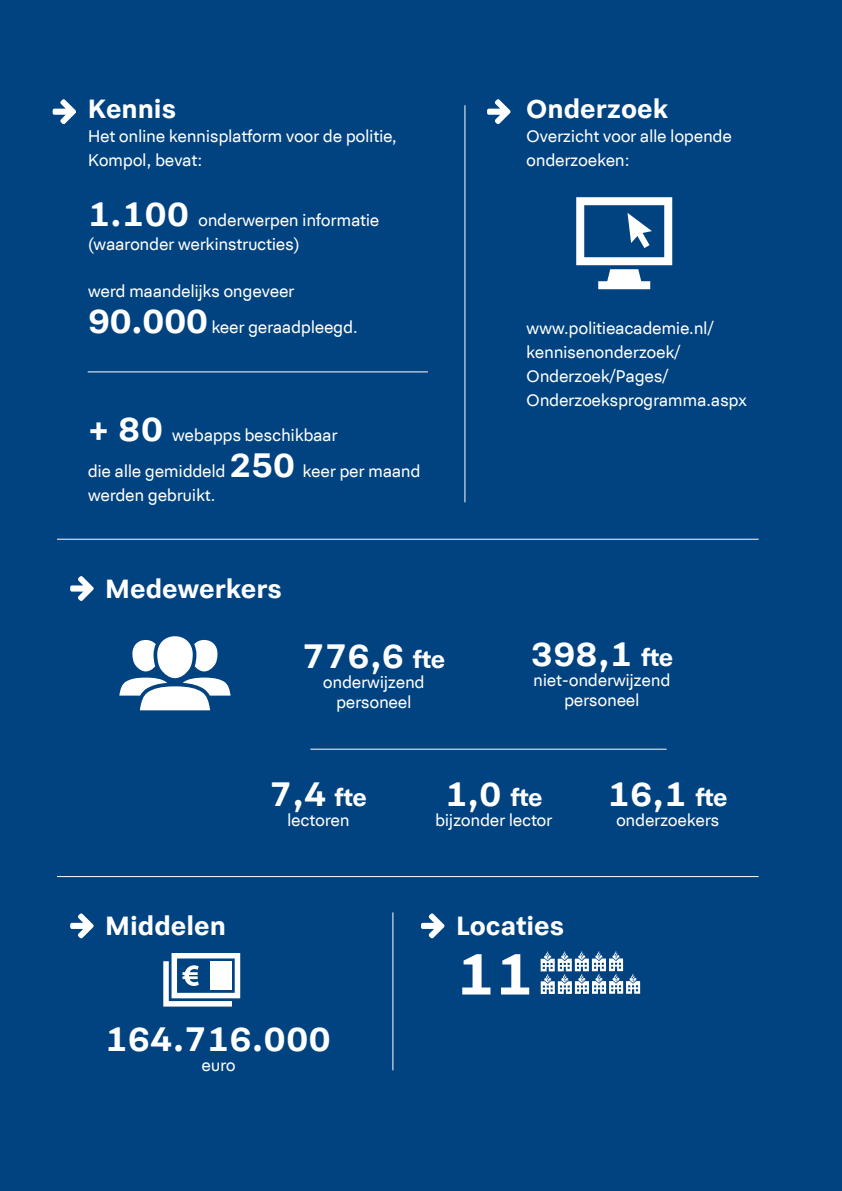
<style>
.page{position:relative;width:842px;height:1191px;background:#004380}
.page>*{position:absolute;margin:0;border:0;box-sizing:border-box;transform-origin:0 0}
.t1{font:700 62px "Politie Sans";color:#fff}
.t2{font:700 36px "Politie Sans";color:#fff}
.t3{font:700 28px "Politie Sans";color:#fff}
.t4{font:18px/24px "Politie Sans";letter-spacing:-.02em;color:#fff}
.s1{font-weight:700;font-size:36px}
.s2{font-size:26px}
</style>
<div class="page">
<svg style="left:119px;top:636px;width:112px;height:74px"></svg>
<hr style="left:57px;top:876px;width:702px;height:1px;background:#fff">
<hr style="left:57px;top:539px;width:702px;height:1px;background:#fff">
<hr style="left:88px;top:371px;width:340px;height:1px;background:#fff">
<svg style="left:163px;top:953px;width:77px;height:53px"></svg>
<hr style="left:310px;top:749px;width:356px;height:1px;background:#fff">
<hr style="left:465px;top:105px;width:1px;height:397px;background:#fff">
<hr style="left:393px;top:912px;width:1px;height:158px;background:#fff">
<svg style="left:70px;top:576px;width:24px;height:25px"></svg>
<svg style="left:70px;top:913px;width:24px;height:25px"></svg>
<svg style="left:421px;top:913px;width:23px;height:25px"></svg>
<svg style="left:541px;top:951px;width:99px;height:43px"></svg>
<svg style="left:53px;top:99px;width:23px;height:25px"></svg>
<svg style="left:487px;top:99px;width:23px;height:25px"></svg>
<svg style="left:576px;top:197px;width:96px;height:92px"></svg>
<h3 class="t3" style="left:88px;top:92px;width:90px">Kennis</h3>
<p class="t4" style="left:88px;top:125px;width:311px">Het online kennisplatform voor de politie,<br>Kompol, bevat:</p>
<p class="t4" style="left:88px;top:209px;width:293px"><span class="s1">1.100</span> onderwerpen informatie (waaronder werkinstructies)</p>
<p class="t4" style="left:88px;top:273px;width:272px;line-height:36px">werd maandelijks ongeveer<br><span class="s1">90.000</span> keer geraadpleegd.</p>
<p class="t4" style="left:88px;top:418px;width:334px;line-height:36px"><span class="s1">+ 80</span> webapps beschikbaar<br>die alle gemiddeld <span class="s1">250</span> keer per maand</p>
<p class="t4" style="left:88px;top:483px;width:129px">werden gebruikt.</p>
<h3 class="t3" style="left:105px;top:572px;width:178px">Medewerkers</h3>
<h2 class="t2" style="left:303px;top:634px;width:144px">776,6 <span class="s2">fte</span></h2>
<p class="t4" style="left:323px;top:672px;width:103px;line-height:20px;text-align:center">onderwijzend personeel</p>
<h3 class="t3" style="left:526px;top:92px;width:143px">Onderzoek</h3>
<p class="t4" style="left:526px;top:125px;width:207px">Overzicht voor alle lopende onderzoeken:</p>
<p class="t4" style="left:526px;top:316px;width:223px">www.politieacademie.nl/ kennisenonderzoek/<br>Onderzoek/Pages/<br>Onderzoeksprogramma.aspx</p>
<h2 class="t2" style="left:531px;top:632px;width:144px">398,1 <span class="s2">fte</span></h2>
<p class="t4" style="left:533px;top:670px;width:139px;line-height:20px;text-align:center">niet-onderwijzend personeel</p>
<h3 class="t3" style="left:105px;top:908px;width:122px">Middelen</h3>
<h2 class="t2" style="left:270px;top:772px;width:98px">7,4 <span class="s2">fte</span></h2>
<p class="t4" style="left:287px;top:808px;width:64px">lectoren</p>
<h2 class="t2" style="left:105px;top:1016px;width:227px">164.716.000</h2>
<p class="t4" style="left:201px;top:1053px;width:36px">euro</p>
<h2 class="t2" style="left:445px;top:772px;width:99px">1,0 <span class="s2">fte</span></h2>
<p class="t4" style="left:435px;top:808px;width:119px">bijzonder lector</p>
<h3 class="t3" style="left:456px;top:908px;width:110px">Locaties</h3>
<h1 class="t1" style="left:456px;top:936px;width:79px">11</h1>
<h2 class="t2" style="left:608px;top:772px;width:122px">16,1 <span class="s2">fte</span></h2>
<p class="t4" style="left:616px;top:808px;width:105px">onderzoekers</p>
</div>
